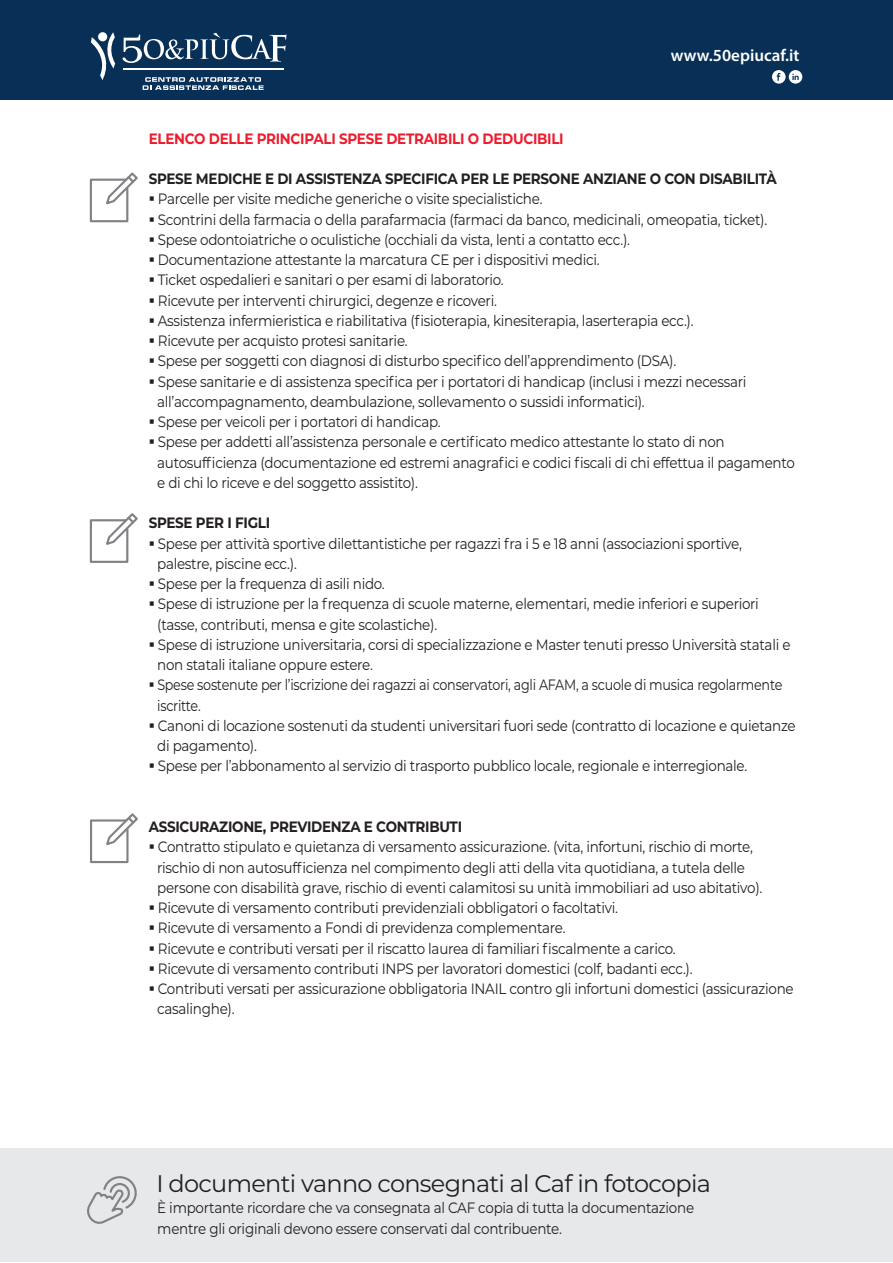
<style>
.page{position:relative;width:893px;height:1263px;background:#fff}
.page>*{position:absolute;margin:0;border:0;box-sizing:border-box;transform-origin:0 0}
.t1{font:24px "Montserrat";letter-spacing:-.03em;color:#231f20}
.t2{font:600 17.1px "Myriad Pro";color:#fff}
.t3{font:15px/20.2px "Montserrat";letter-spacing:-.02em;color:#231f20;scale:.9 1}
.t4{font:700 15px "Montserrat";letter-spacing:-.02em;color:#231f20;scale:.9 1}
.t5{font:15px/20.2px "Montserrat";letter-spacing:-.02em;color:#231f20;scale:.85 1}
.t6{font:700 15px "Montserrat";letter-spacing:-.02em;color:#ed1c2e;scale:.9 1}
</style>
<div class="page">
<div style="left:0;top:0;width:893px;height:100px;background:#082f56"></div>
<hr style="left:124px;top:68px;width:160px;height:2px;background:#fff">
<svg style="left:143px;top:77px;width:121px;height:13px"></svg>
<svg style="left:91px;top:32px;width:25px;height:48px"></svg>
<div style="left:98px;top:32px;width:9px;height:9px;background:#fff;border-radius:50%"></div>
<svg style="left:123px;top:33px;width:164px;height:30px"></svg>
<svg style="left:89px;top:172px;width:49px;height:51px"></svg>
<svg style="left:89px;top:513px;width:49px;height:50px"></svg>
<svg style="left:90px;top:813px;width:48px;height:51px"></svg>
<div style="left:0;top:1148px;width:893px;height:113px;background:#e7e8e9"></div>
<svg style="left:87px;top:1176px;width:50px;height:48px"></svg>
<svg style="left:772px;top:70px;width:30px;height:14px"></svg>
<p class="t2" style="left:671px;top:49px;width:130px">www.50epiucaf.it</p>
<p class="t6" style="left:149px;top:132px;width:463px">ELENCO DELLE PRINCIPALI SPESE DETRAIBILI O DEDUCIBILI</p>
<p class="t4" style="left:149px;top:173px;width:699px">SPESE MEDICHE E DI ASSISTENZA SPECIFICA PER LE PERSONE ANZIANE O CON DISABILITÀ</p>
<p class="t3" style="left:149px;top:190px;width:439px">▪ Parcelle per visite mediche generiche o visite specialistiche.</p>
<p class="t3" style="left:149px;top:210px;width:689px">▪ Scontrini della farmacia o della parafarmacia (farmaci da banco, medicinali, omeopatia, ticket).</p>
<p class="t3" style="left:149px;top:231px;width:536px">▪ Spese odontoiatriche o oculistiche (occhiali da vista, lenti a contatto ecc.).</p>
<p class="t3" style="left:149px;top:251px;width:502px">▪ Documentazione attestante la marcatura CE per i dispositivi medici.</p>
<p class="t3" style="left:149px;top:271px;width:396px">▪ Ticket ospedalieri e sanitari o per esami di laboratorio.</p>
<p class="t3" style="left:149px;top:291px;width:388px">▪ Ricevute per interventi chirurgici, degenze e ricoveri.</p>
<p class="t3" style="left:149px;top:312px;width:607px">▪ Assistenza infermieristica e riabilitativa (fisioterapia, kinesiterapia, laserterapia ecc.).</p>
<p class="t3" style="left:149px;top:332px;width:289px">▪ Ricevute per acquisto protesi sanitarie.</p>
<p class="t3" style="left:149px;top:352px;width:588px">▪ Spese per soggetti con diagnosi di disturbo specifico dell’apprendimento (DSA).</p>
<p class="t3" style="left:157px;top:372px;width:656px;text-indent:-9px">▪ Spese sanitarie e di assistenza specifica per i portatori di handicap (inclusi i mezzi necessari all’accompagnamento, deambulazione, sollevamento o sussidi informatici).</p>
<p class="t3" style="left:149px;top:413px;width:326px">▪ Spese per veicoli per i portatori di handicap.</p>
<p class="t3" style="left:157px;top:433px;width:710px;text-indent:-9px">▪ Spese per addetti all’assistenza personale e certificato medico attestante lo stato di non autosufficienza (documentazione ed estremi anagrafici e codici fiscali di chi effettua il pagamento e di chi lo riceve e del soggetto assistito).</p>
<p class="t4" style="left:149px;top:517px;width:136px">SPESE PER I FIGLI</p>
<p class="t3" style="left:157px;top:534px;width:651px;text-indent:-9px">▪ Spese per attività sportive dilettantistiche per ragazzi fra i 5 e 18 anni (associazioni sportive, palestre, piscine ecc.).</p>
<p class="t3" style="left:149px;top:575px;width:264px">▪ Spese per la frequenza di asili nido.</p>
<p class="t3" style="left:157px;top:595px;width:670px;text-indent:-9px">▪ Spese di istruzione per la frequenza di scuole materne, elementari, medie inferiori e superiori (tasse, contributi, mensa e gite scolastiche).</p>
<p class="t3" style="left:157px;top:636px;width:705px;text-indent:-9px">▪ Spese di istruzione universitaria, corsi di specializzazione e Master tenuti presso Università statali e non statali italiane oppure estere.</p>
<p class="t5" style="left:157px;top:676px;width:737px;text-indent:-9px">▪ Spese sostenute per l’iscrizione dei ragazzi ai conservatori, agli AFAM, a scuole di musica regolarmente iscritte.</p>
<p class="t3" style="left:157px;top:717px;width:711px;text-indent:-9px">▪ Canoni di locazione sostenuti da studenti universitari fuori sede (contratto di locazione e quietanze di pagamento).</p>
<p class="t3" style="left:149px;top:757px;width:667px">▪ Spese per l’abbonamento al servizio di trasporto pubblico locale, regionale e interregionale.</p>
<p class="t4" style="left:149px;top:821px;width:350px">ASSICURAZIONE, PREVIDENZA E CONTRIBUTI</p>
<p class="t3" style="left:157px;top:838px;width:674px;text-indent:-9px">▪ Contratto stipulato e quietanza di versamento assicurazione. (vita, infortuni, rischio di morte, rischio di non autosufficienza nel compimento degli atti della vita quotidiana, a tutela delle persone con disabilità grave, rischio di eventi calamitosi su unità immobiliari ad uso abitativo).</p>
<p class="t3" style="left:149px;top:899px;width:523px">▪ Ricevute di versamento contributi previdenziali obbligatori o facoltativi.</p>
<p class="t3" style="left:149px;top:919px;width:465px">▪ Ricevute di versamento a Fondi di previdenza complementare.</p>
<p class="t3" style="left:149px;top:939px;width:587px">▪ Ricevute e contributi versati per il riscatto laurea di familiari fiscalmente a carico.</p>
<p class="t3" style="left:149px;top:960px;width:606px">▪ Ricevute di versamento contributi INPS per lavoratori domestici (colf, badanti ecc.).</p>
<p class="t3" style="left:157px;top:980px;width:709px;text-indent:-8px">▪ Contributi versati per assicurazione obbligatoria INAIL contro gli infortuni domestici (assicurazione casalinghe).</p>
<h1 class="t1" style="left:157px;top:1174px;width:556px">I documenti vanno consegnati al Caf in fotocopia</h1>
<p class="t3" style="left:157px;top:1199px;width:598px;line-height:21px">È importante ricordare che va consegnata al CAF copia di tutta la documentazione mentre gli originali devono essere conservati dal contribuente.</p>
</div>
